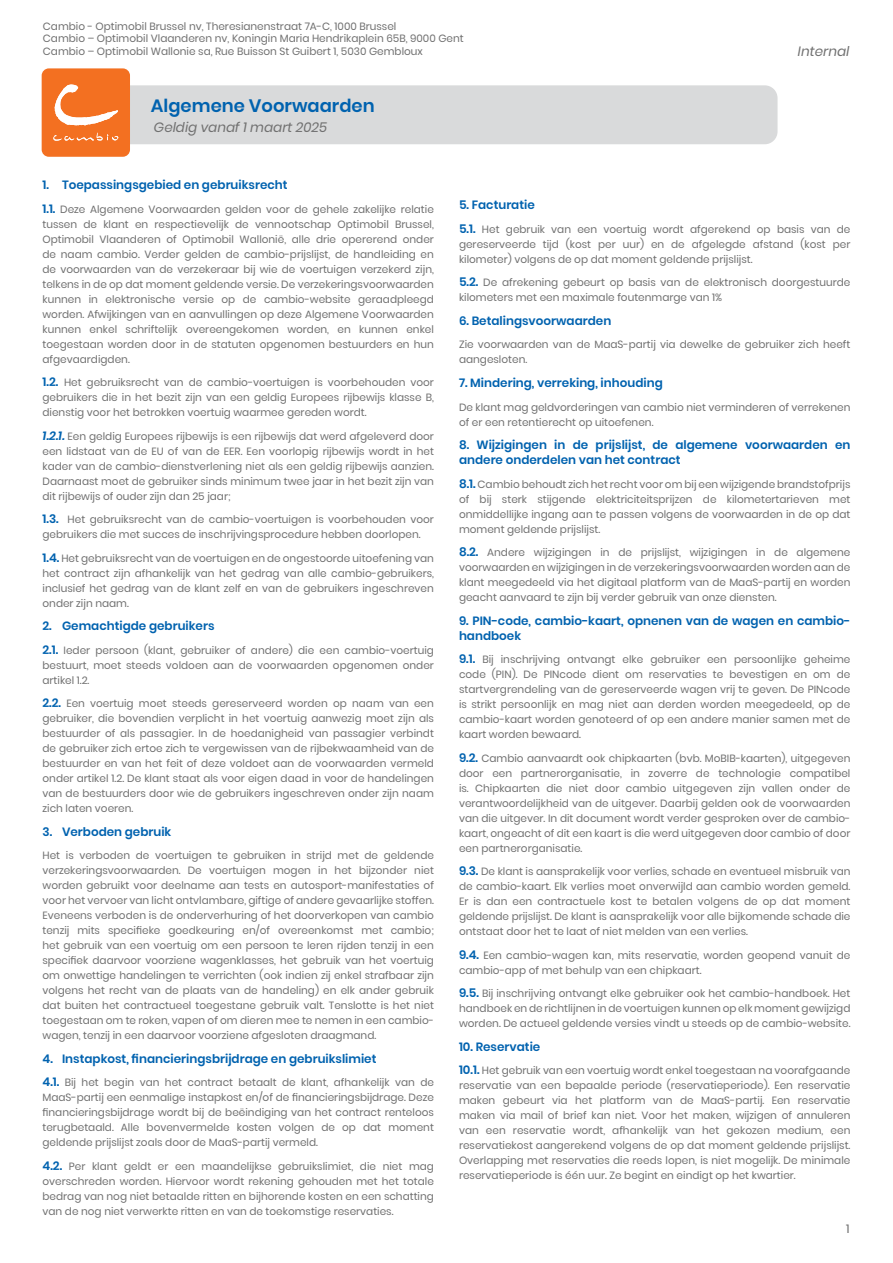
<style>
.page{position:relative;width:893px;height:1263px;background:#fff}
.page>*{position:absolute;margin:0;border:0;box-sizing:border-box;transform-origin:0 0}
.t1{font:600 18px "Poppins";color:#0062af}
.t2{font:italic 13.5px "Poppins";color:#707070}
.t3{font:600 12px/15px "Poppins";color:#0062af}
.t4{font:12px "Poppins";color:#707070}
.t5{font:10.5px/15px "Poppins";color:#707070;text-align:justify}
.s1{font-weight:600;font-size:12px;color:#0062af}
.s2{font-weight:600;font-style:italic;font-size:12px;color:#0062af}
</style>
<div class="page">
<div style="left:42px;top:68px;width:88px;height:89px;background:#f37021;border-radius:7px"></div>
<svg style="left:53px;top:84px;width:724px;height:60px;background:#dcd1cb"></svg>
<p class="t5" style="left:43px;top:20px;width:422px;line-height:12.6px;text-align:left">Cambio - Optimobil Brussel nv, Theresianenstraat 7A-C, 1000 Brussel<br>Cambio – Optimobil Vlaanderen nv, Koningin Maria Hendrikaplein 65B, 9000 Gent<br>Cambio – Optimobil Wallonie sa, Rue Buisson St Guibert 1, 5030 Gembloux</p>
<h1 class="t1" style="left:151px;top:95px;width:225px">Algemene Voorwaarden</h1>
<p class="t2" style="left:154px;top:119px;width:175px">Geldig vanaf 1 maart 2025</p>
<p class="t2" style="left:798px;top:44px;width:53px">Internal</p>
<p class="t3" style="left:43px;top:177px;width:247px">1. Toepassingsgebied en gebruiksrecht</p>
<p class="t5" style="left:43px;top:201px;width:393px"><span class="s1">1.1.</span> Deze Algemene Voorwaarden gelden voor de gehele zakelijke relatie tussen de klant en respectievelijk de vennootschap Optimobil Brussel, Optimobil Vlaanderen of Optimobil Wallonië, alle drie opererend onder de naam cambio. Verder gelden de cambio-prijslijst, de handleiding en de voorwaarden van de verzekeraar bij wie de voertuigen verzekerd zijn, telkens in de op dat moment geldende versie. De verzekeringsvoorwaarden kunnen in elektronische versie op de cambio-website geraadpleegd worden. Afwijkingen van en aanvullingen op deze Algemene Voorwaarden kunnen enkel schriftelijk overeengekomen worden, en kunnen enkel toegestaan worden door in de statuten opgenomen bestuurders en hun afgevaardigden.</p>
<p class="t5" style="left:43px;top:375px;width:393px"><span class="s1">1.2.</span> Het gebruiksrecht van de cambio-voertuigen is voorbehouden voor gebruikers die in het bezit zijn van een geldig Europees rijbewijs klasse B, dienstig voor het betrokken voertuig waarmee gereden wordt.</p>
<p class="t5" style="left:43px;top:428px;width:393px"><span class="s2">1.2.1.</span> Een geldig Europees rijbewijs is een rijbewijs dat werd afgeleverd door een lidstaat van de EU of van de EER. Een voorlopig rijbewijs wordt in het kader van de cambio-dienstverlening niet als een geldig rijbewijs aanzien.<br>Daarnaast moet de gebruiker sinds minimum twee jaar in het bezit zijn van dit rijbewijs of ouder zijn dan 25 jaar;</p>
<p class="t5" style="left:43px;top:512px;width:393px"><span class="s1">1.3.</span> Het gebruiksrecht van de cambio-voertuigen is voorbehouden voor gebruikers die met succes de inschrijvingsprocedure hebben doorlopen.</p>
<p class="t5" style="left:43px;top:550px;width:393px"><span class="s1">1.4.</span> Het gebruiksrecht van de voertuigen en de ongestoorde uitoefening van het contract zijn afhankelijk van het gedrag van alle cambio-gebruikers, inclusief het gedrag van de klant zelf en van de gebruikers ingeschreven onder zijn naam.</p>
<p class="t3" style="left:43px;top:618px;width:173px">2. Gemachtigde gebruikers</p>
<p class="t5" style="left:43px;top:642px;width:393px"><span class="s1">2.1.</span> Ieder persoon (klant, gebruiker of andere) die een cambio-voertuig bestuurt, moet steeds voldoen aan de voorwaarden opgenomen onder artikel 1.2.</p>
<p class="t5" style="left:43px;top:696px;width:393px"><span class="s1">2.2.</span> Een voertuig moet steeds gereserveerd worden op naam van een gebruiker, die bovendien verplicht in het voertuig aanwezig moet zijn als bestuurder of als passagier. In de hoedanigheid van passagier verbindt de gebruiker zich ertoe zich te vergewissen van de rijbekwaamheid van de bestuurder en van het feit of deze voldoet aan de voorwaarden vermeld onder artikel 1.2. De klant staat als voor eigen daad in voor de handelingen van de bestuurders door wie de gebruikers ingeschreven onder zijn naam zich laten voeren.</p>
<p class="t3" style="left:43px;top:824px;width:130px">3. Verboden gebruik</p>
<p class="t5" style="left:43px;top:848px;width:393px">Het is verboden de voertuigen te gebruiken in strijd met de geldende verzekeringsvoorwaarden. De voertuigen mogen in het bijzonder niet worden gebruikt voor deelname aan tests en autosport-manifestaties of voor het vervoer van licht ontvlambare, giftige of andere gevaarlijke stoffen.<br>Eveneens verboden is de onderverhuring of het doorverkopen van cambio tenzij mits specifieke goedkeuring en/of overeenkomst met cambio; het gebruik van een voertuig om een persoon te leren rijden tenzij in een specifiek daarvoor voorziene wagenklasses, het gebruik van het voertuig om onwettige handelingen te verrichten (ook indien zij enkel strafbaar zijn volgens het recht van de plaats van de handeling) en elk ander gebruik dat buiten het contractueel toegestane gebruik valt. Tenslotte is het niet toegestaan om te roken, vapen of om dieren mee te nemen in een cambio&shy;wagen, tenzij in een daarvoor voorziene afgesloten draagmand.</p>
<p class="t3" style="left:43px;top:1051px;width:335px">4. Instapkost, financieringsbrijdrage en gebruikslimiet</p>
<p class="t5" style="left:43px;top:1075px;width:393px"><span class="s1">4.1.</span> Bij het begin van het contract betaalt de klant, afhankelijk van de MaaS-partij een eenmalige instapkost en/of de financieringsbijdrage. Deze financieringsbijdrage wordt bij de beëindiging van het contract renteloos terugbetaald. Alle bovenvermelde kosten volgen de op dat moment geldende prijslijst zoals door de MaaS-partij vermeld.</p>
<p class="t5" style="left:43px;top:1158px;width:393px"><span class="s1">4.2.</span> Per klant geldt er een maandelijkse gebruikslimiet, die niet mag overschreden worden. Hiervoor wordt rekening gehouden met het totale bedrag van nog niet betaalde ritten en bijhorende kosten en een schatting van de nog niet verwerkte ritten en van de toekomstige reservaties.</p>
<p class="t3" style="left:459px;top:198px;width:77px">5. Facturatie</p>
<p class="t5" style="left:459px;top:222px;width:393px"><span class="s1">5.1.</span> Het gebruik van een voertuig wordt afgerekend op basis van de gereserveerde tijd (kost per uur) en de afgelegde afstand (kost per kilometer) volgens de op dat moment geldende prijslijst.</p>
<p class="t5" style="left:459px;top:275px;width:393px"><span class="s1">5.2.</span> De afrekening gebeurt op basis van de elektronisch doorgestuurde kilometers met een maximale foutenmarge van 1%</p>
<p class="t3" style="left:459px;top:313px;width:154px">6. Betalingsvoorwaarden</p>
<p class="t5" style="left:459px;top:337px;width:393px">Zie voorwaarden van de MaaS-partij via dewelke de gebruiker zich heeft aangesloten.</p>
<p class="t3" style="left:459px;top:375px;width:205px">7. Mindering, verreking, inhouding</p>
<p class="t5" style="left:459px;top:399px;width:393px">De klant mag geldvorderingen van cambio niet verminderen of verrekenen of er een retentierecht op uitoefenen.</p>
<p class="t3" style="left:459px;top:437px;width:393px">8. Wijzigingen in de prijslijst, de algemene voorwaarden en andere onderdelen van het contract</p>
<p class="t5" style="left:459px;top:476px;width:393px"><span class="s1">8.1.</span> Cambio behoudt zich het recht voor om bij een wijzigende brandstofprijs of bij sterk stijgende elektriciteitsprijzen de kilometertarieven met onmiddellijke ingang aan te passen volgens de voorwaarden in de op dat moment geldende prijslijst.</p>
<p class="t5" style="left:459px;top:545px;width:393px"><span class="s1">8.2.</span> Andere wijzigingen in de prijslijst, wijzigingen in de algemene voorwaarden en wijzigingen in de verzekeringsvoorwaarden worden aan de klant meegedeeld via het digitaal platform van de MaaS-partij en worden geacht aanvaard te zijn bij verder gebruik van onze diensten.</p>
<p class="t3" style="left:459px;top:613px;width:393px">9. PIN-code, cambio-kaart, opnenen van de wagen en cambio&shy;handboek</p>
<p class="t5" style="left:459px;top:652px;width:393px"><span class="s1">9.1.</span> Bij inschrijving ontvangt elke gebruiker een persoonlijke geheime code (PIN). De PINcode dient om reservaties te bevestigen en om de startvergrendeling van de gereserveerde wagen vrij te geven. De PINcode is strikt persoonlijk en mag niet aan derden worden meegedeeld, op de cambio-kaart worden genoteerd of op een andere manier samen met de kaart worden bewaard.</p>
<p class="t5" style="left:459px;top:750px;width:393px"><span class="s1">9.2.</span> Cambio aanvaardt ook chipkaarten (bvb. MoBIB-kaarten), uitgegeven door een partnerorganisatie, in zoverre de technologie compatibel is. Chipkaarten die niet door cambio uitgegeven zijn vallen onder de verantwoordelijkheid van de uitgever. Daarbij gelden ook de voorwaarden van die uitgever. In dit document wordt verder gesproken over de cambio&shy;kaart, ongeacht of dit een kaart is die werd uitgegeven door cambio of door een partnerorganisatie.</p>
<p class="t5" style="left:459px;top:864px;width:393px"><span class="s1">9.3.</span> De klant is aansprakelijk voor verlies, schade en eventueel misbruik van de cambio-kaart. Elk verlies moet onverwijld aan cambio worden gemeld.<br>Er is dan een contractuele kost te betalen volgens de op dat moment geldende prijslijst. De klant is aansprakelijk voor alle bijkomende schade die ontstaat door het te laat of niet melden van een verlies.</p>
<p class="t5" style="left:459px;top:947px;width:393px"><span class="s1">9.4.</span> Een cambio-wagen kan, mits reservatie, worden geopend vanuit de cambio-app of met behulp van een chipkaart.</p>
<p class="t5" style="left:459px;top:986px;width:393px"><span class="s1">9.5.</span> Bij inschrijving ontvangt elke gebruiker ook het cambio-handboek. Het handboek en de richtlijnen in de voertuigen kunnen op elk moment gewijzigd worden. De actueel geldende versies vindt u steeds op de cambio-website.</p>
<p class="t3" style="left:459px;top:1039px;width:83px">10. Reservatie</p>
<p class="t5" style="left:459px;top:1063px;width:393px"><span class="s1">10.1.</span> Het gebruik van een voertuig wordt enkel toegestaan na voorafgaande reservatie van een bepaalde periode (reservatieperiode). Een reservatie maken gebeurt via het platform van de MaaS-partij. Een reservatie maken via mail of brief kan niet. Voor het maken, wijzigen of annuleren van een reservatie wordt, afhankelijk van het gekozen medium, een reservatiekost aangerekend volgens de op dat moment geldende prijslijst.<br>Overlapping met reservaties die reeds lopen, is niet mogelijk. De minimale reservatieperiode is één uur. Ze begint en eindigt op het kwartier.</p>
<p class="t4" style="left:846px;top:1221px;width:5px">1</p>
</div>
